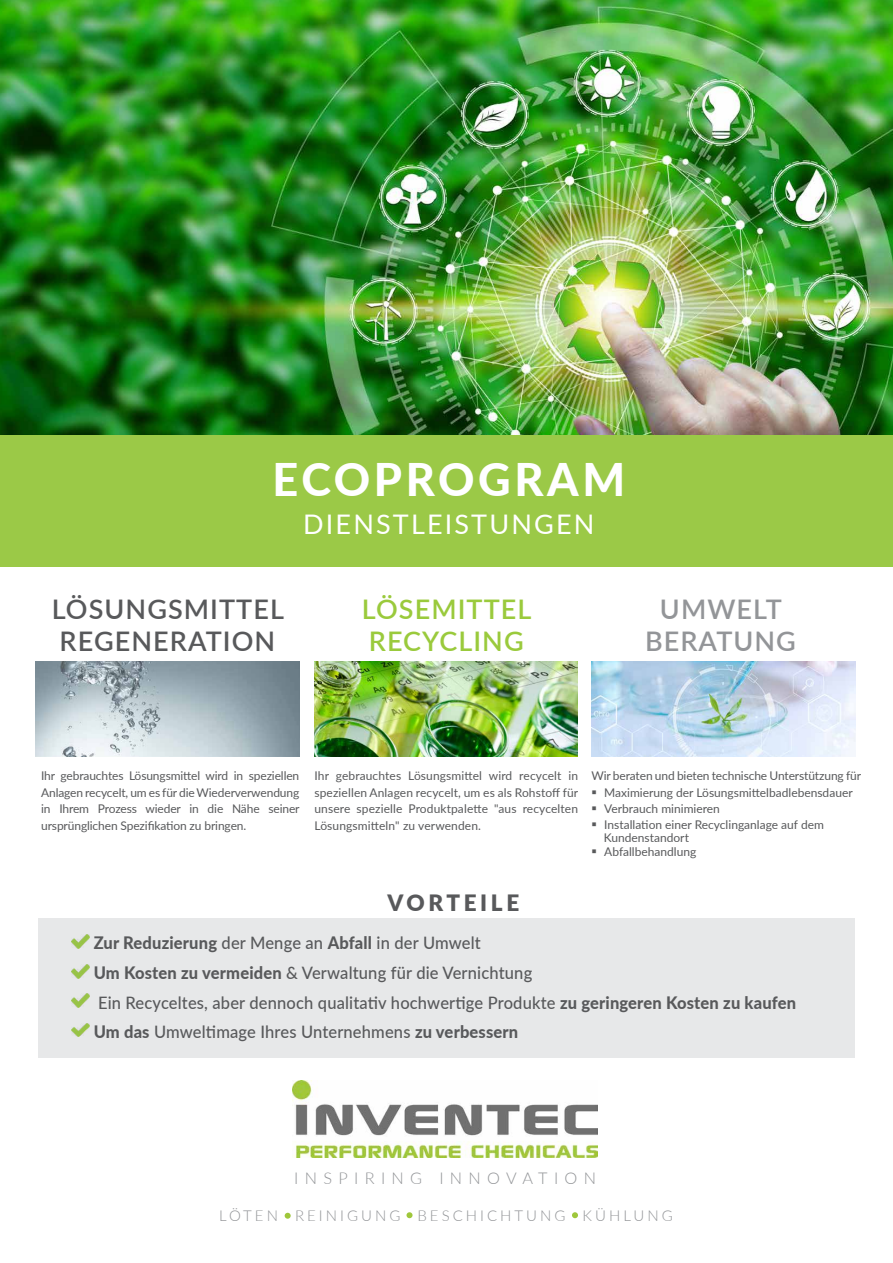
<style>
.page{position:relative;width:893px;height:1263px;background:#fff}
.page>*{position:absolute;margin:0;border:0;box-sizing:border-box;transform-origin:0 0}
.t1{font:800 45px "Lato";letter-spacing:.08em;color:#fff}
.t2{font:600 27px/32.7px "Lato";letter-spacing:.04em;color:#58595b}
.t3{font:600 27px/32.7px "Lato";letter-spacing:.04em;color:#9aca3c}
.t4{font:27px "Lato";letter-spacing:.08em;color:#fff}
.t5{font:600 27px/32.7px "Lato";letter-spacing:.04em;color:#939598;text-align:center}
.t6{font:900 22.5px "Lato";letter-spacing:.16em;color:#58595b}
.t7{font:500 17.1px/29.7px "Lato";letter-spacing:.01em;color:#58595b;scale:.96 1}
.t8{font:300 16.35px "Lato";letter-spacing:.39em;color:#939598}
.t9{font:300 15px "Lato";letter-spacing:.2em;color:#939598}
.t10{font:12px/16.5px "Lato";color:#58595b;text-align:justify}
.s1{font-size:14.1px}
.s2{font-weight:800}
</style>
<div class="page">
<img style="left:0;top:0;width:893px;height:435px">
<div style="left:38px;top:918px;width:817px;height:140px;background:#e6e7e8"></div>
<img style="left:72px;top:935px;width:18px;height:13px">
<img style="left:292px;top:1080px;width:306px;height:77px">
<img style="left:72px;top:965px;width:18px;height:13px">
<img style="left:72px;top:994px;width:18px;height:14px">
<img style="left:36px;top:662px;width:263px;height:95px">
<img style="left:314px;top:661px;width:264px;height:95px">
<img style="left:591px;top:661px;width:264px;height:95px">
<div style="left:0;top:435px;width:893px;height:132px;background:#9bc947"></div>
<img style="left:72px;top:1023px;width:18px;height:14px">
<div style="left:406px;top:1212px;width:7px;height:6px;background:#9fc73b;border-radius:50%"></div>
<svg style="left:572px;top:1212px;width:6px;height:6px"></svg>
<svg style="left:285px;top:1213px;width:6px;height:6px"></svg>
<h1 class="t1" style="left:273px;top:446px;width:354px">ECOPROGRAM</h1>
<h2 class="t4" style="left:303px;top:505px;width:293px">DIENSTLEISTUNGEN</h2>
<h2 class="t2" style="left:52px;top:591px;width:234px">LÖSUNGSMITTEL<br>REGENERATION</h2>
<h2 class="t5" style="left:645px;top:591px;width:152px">UMWELT<br>BERATUNG</h2>
<h2 class="t3" style="left:362px;top:591px;width:171px">LÖSEMITTEL<br>RECYCLING</h2>
<p class="t10" style="left:41px;top:767px;width:260px">Ihr gebrauchtes Lösungsmittel wird in speziellen Anlagen recycelt, um es für die Wiederverwendung in Ihrem Prozess wieder in die Nähe seiner ursprünglichen Spezifikation zu bringen.</p>
<p class="t10" style="left:314px;top:767px;width:265px">Ihr gebrauchtes Lösungsmittel wird recycelt in speziellen Anlagen recycelt, um es als Rohstoff für unsere spezielle Produktpalette "aus recycelten Lösungsmitteln" zu verwenden.</p>
<p class="t10" style="left:591px;top:767px;width:271px">Wir beraten und bieten technische Unterstützung für</p>
<p class="t10" style="left:591px;top:783px;width:263px"><span class="s1">▪</span> Maximierung der Lösungsmittelbadlebensdauer</p>
<p class="t10" style="left:591px;top:799px;width:130px"><span class="s1">▪</span> Verbrauch minimieren</p>
<p class="t10" style="left:604px;top:817px;width:222px;line-height:13px;text-indent:-12px"><span class="s1">▪</span> Installation einer Recyclinganlage auf dem<br>Kundenstandort</p>
<p class="t10" style="left:591px;top:843px;width:106px"><span class="s1">▪</span> Abfallbehandlung</p>
<h3 class="t6" style="left:388px;top:885px;width:133px">VORTEILE</h3>
<p class="t7" style="left:94px;top:927px;width:733px"><span class="s2">Zur Reduzierung</span> der Menge an <span class="s2">Abfall</span> in der Umwelt<br><span class="s2">Um Kosten zu vermeiden</span> &amp; Verwaltung für die Vernichtung<br>Ein Recyceltes, aber dennoch qualitativ hochwertige Produkte <span class="s2">zu geringeren Kosten zu kaufen Um das</span> Umweltimage Ihres Unternehmens <span class="s2">zu verbessern</span></p>
<h3 class="t8" style="left:294px;top:1166px;width:303px">INSPIRING INNOVATION</h3>
<p class="t9" style="left:219px;top:1205px;width:455px">LÖTEN REINIGUNG BESCHICHTUNG KÜHLUNG</p>
</div>
